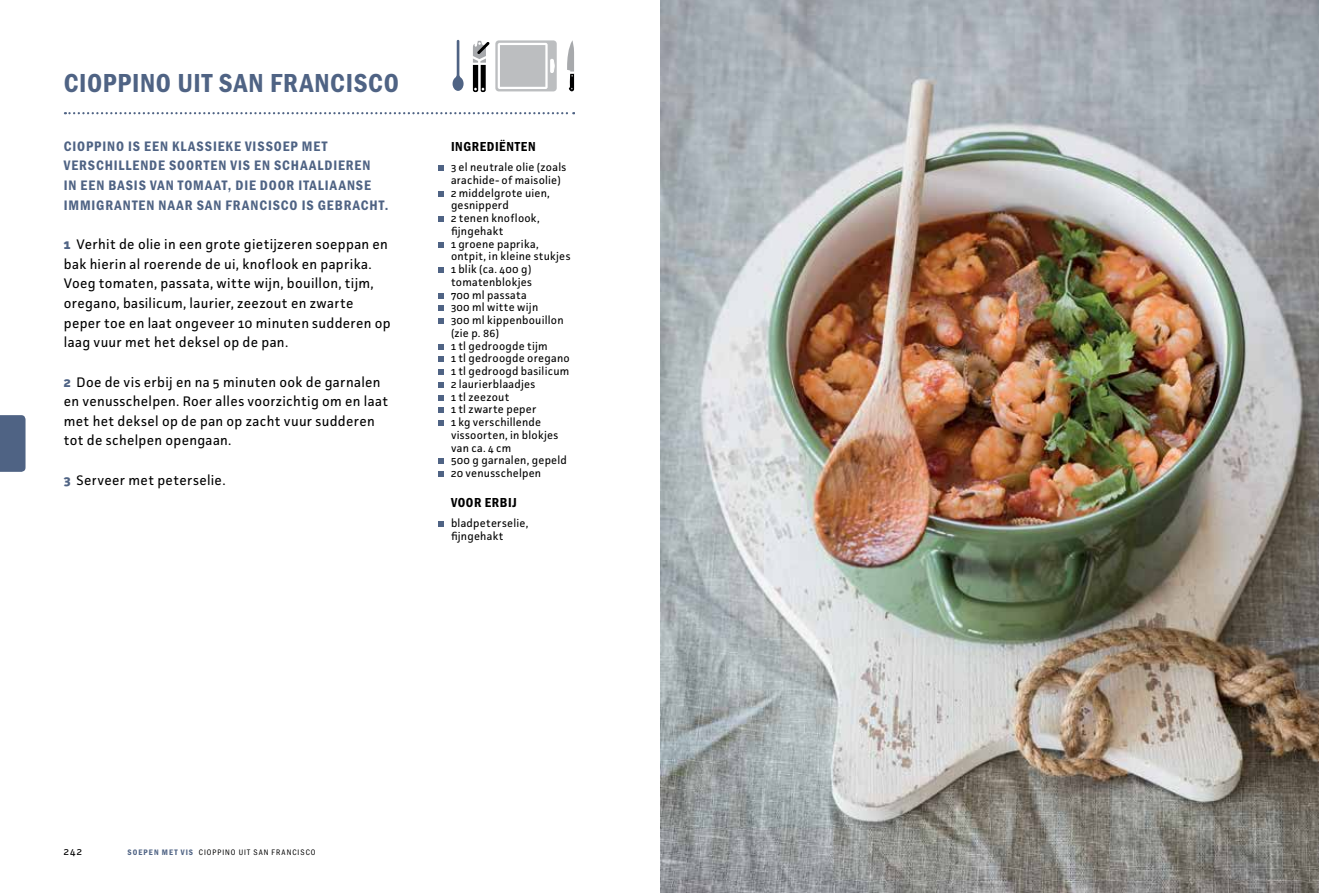
<style>
.page{position:relative;width:1319px;height:893px;background:#fff}
.page>*{position:absolute;margin:0;border:0;box-sizing:border-box;transform-origin:0 0}
.t1{font:50.85px "Franklin Gothic URW Con Boo";color:#4f6384;scale:1.15 1}
.t2{font:27px "Franklin Gothic URW Con Dem";letter-spacing:.025em;color:#4f6384}
.t3{font:14.25px/19.6px "Franklin Gothic URW Con Dem";letter-spacing:.065em;color:#4f6384}
.t4{font:13.8px/19.6px "Facit";letter-spacing:.02em;color:#000}
.t5{font:13.5px "Franklin Gothic URW Con Dem";letter-spacing:.045em;color:#000}
.t6{font:11.25px/12.8px "Facit";letter-spacing:.02em;color:#000}
.t7{font:10.95px "Facit";color:#000}
.t8{font:8.25px "Franklin Gothic URW Con Boo";letter-spacing:.125em;color:#000}
.s1{font-weight:700;font-size:14.1px;color:#4f6384}
.s2{font-family:"Franklin Gothic URW Con Dem";color:#4f6384}
</style>
<div class="page">
<svg style="left:0;top:415px;width:26px;height:57px"></svg>
<svg style="left:65px;top:112px;width:509px;height:2px"></svg>
<img style="left:660px;top:0;width:658px;height:893px">
<svg style="left:452px;top:40px;width:11px;height:51px"></svg>
<svg style="left:472px;top:40px;width:17px;height:53px"></svg>
<svg style="left:567px;top:40px;width:7px;height:51px"></svg>
<div style="left:495px;top:40px;width:61px;height:51px;background:#bcbec0;border-radius:3px"></div>
<svg style="left:497px;top:43px;width:58px;height:46px"></svg>
<h2 class="t2" style="left:64px;top:65px;width:336px">CIOPPINO UIT SAN FRANCISCO</h2>
<p class="t3" style="left:64px;top:136px;width:326px">CIOPPINO IS EEN KLASSIEKE VISSOEP MET VERSCHILLENDE SOORTEN VIS EN SCHAALDIEREN<br>IN EEN BASIS VAN TOMAAT, DIE DOOR ITALIAANSE IMMIGRANTEN NAAR SAN FRANCISCO IS GEBRACHT.</p>
<p class="t4" style="left:64px;top:234px;width:328px"><span class="s1">1</span> Verhit de olie in een grote gietijzeren soeppan en bak hierin al roerende de ui, knoflook en paprika.<br>Voeg tomaten, passata, witte wijn, bouillon, tijm, oregano, basilicum, laurier, zeezout en zwarte peper toe en laat ongeveer 10 minuten sudderen op laag vuur met het deksel op de pan.</p>
<p class="t4" style="left:64px;top:372px;width:326px"><span class="s1">2</span> Doe de vis erbij en na 5 minuten ook de garnalen en venusschelpen. Roer alles voorzichtig om en laat met het deksel op de pan op zacht vuur sudderen tot de schelpen opengaan.</p>
<p class="t4" style="left:64px;top:470px;width:163px"><span class="s1">3</span> Serveer met peterselie.</p>
<p class="t5" style="left:451px;top:137px;width:86px">INGREDIËNTEN</p>
<h1 class="t1" style="left:434px;top:133px;width:14px">·</h1>
<p class="t6" style="left:451px;top:161px;width:117px">3 el neutrale olie (zoals arachide- of maisolie)</p>
<h1 class="t1" style="left:434px;top:159px;width:14px">·</h1>
<p class="t6" style="left:451px;top:186px;width:100px">2 middelgrote uien, gesnipperd</p>
<h1 class="t1" style="left:434px;top:184px;width:14px">·</h1>
<p class="t6" style="left:451px;top:212px;width:90px">2 tenen knoflook, fijngehakt</p>
<h1 class="t1" style="left:434px;top:210px;width:14px">·</h1>
<p class="t6" style="left:451px;top:237px;width:121px">1 groene paprika, ontpit, in kleine stukjes</p>
<h1 class="t1" style="left:434px;top:235px;width:14px">·</h1>
<p class="t6" style="left:451px;top:263px;width:82px">1 blik (ca. 400 g) tomatenblokjes</p>
<h1 class="t1" style="left:434px;top:261px;width:14px">·</h1>
<p class="t6" style="left:451px;top:288px;width:77px">700 ml passata</p>
<h1 class="t1" style="left:434px;top:273px;width:14px">·</h1>
<p class="t6" style="left:451px;top:301px;width:89px">300 ml witte wijn</p>
<h1 class="t1" style="left:434px;top:286px;width:14px">·</h1>
<p class="t6" style="left:451px;top:314px;width:114px">300 ml kippenbouillon (zie p. 86)</p>
<h1 class="t1" style="left:434px;top:312px;width:14px">·</h1>
<p class="t6" style="left:451px;top:339px;width:98px">1 tl gedroogde tijm</p>
<h1 class="t1" style="left:434px;top:324px;width:14px">·</h1>
<p class="t6" style="left:451px;top:352px;width:120px">1 tl gedroogde oregano</p>
<h1 class="t1" style="left:434px;top:337px;width:14px">·</h1>
<p class="t6" style="left:451px;top:365px;width:120px">1 tl gedroogd basilicum</p>
<h1 class="t1" style="left:434px;top:350px;width:14px">·</h1>
<p class="t6" style="left:451px;top:377px;width:86px">2 laurierblaadjes</p>
<h1 class="t1" style="left:434px;top:363px;width:14px">·</h1>
<p class="t6" style="left:451px;top:390px;width:60px">1 tl zeezout</p>
<h1 class="t1" style="left:434px;top:375px;width:14px">·</h1>
<p class="t6" style="left:451px;top:403px;width:87px">1 tl zwarte peper</p>
<h1 class="t1" style="left:434px;top:388px;width:14px">·</h1>
<p class="t6" style="left:451px;top:416px;width:109px">1 kg verschillende vissoorten, in blokjes van ca. 4 cm</p>
<h1 class="t1" style="left:434px;top:426px;width:14px">·</h1>
<p class="t6" style="left:451px;top:454px;width:117px">500 g garnalen, gepeld</p>
<h1 class="t1" style="left:434px;top:439px;width:14px">·</h1>
<p class="t6" style="left:451px;top:467px;width:92px">20 venusschelpen</p>
<p class="t5" style="left:451px;top:494px;width:67px">VOOR ERBIJ</p>
<h1 class="t1" style="left:434px;top:489px;width:14px">·</h1>
<p class="t6" style="left:451px;top:517px;width:79px">bladpeterselie, fijngehakt</p>
<p class="t7" style="left:64px;top:844px;width:20px">242</p>
<p class="t8" style="left:128px;top:847px;width:189px"><span class="s2">SOEPEN MET VIS</span> CIOPPINO UIT SAN FRANCISCO</p>
</div>
